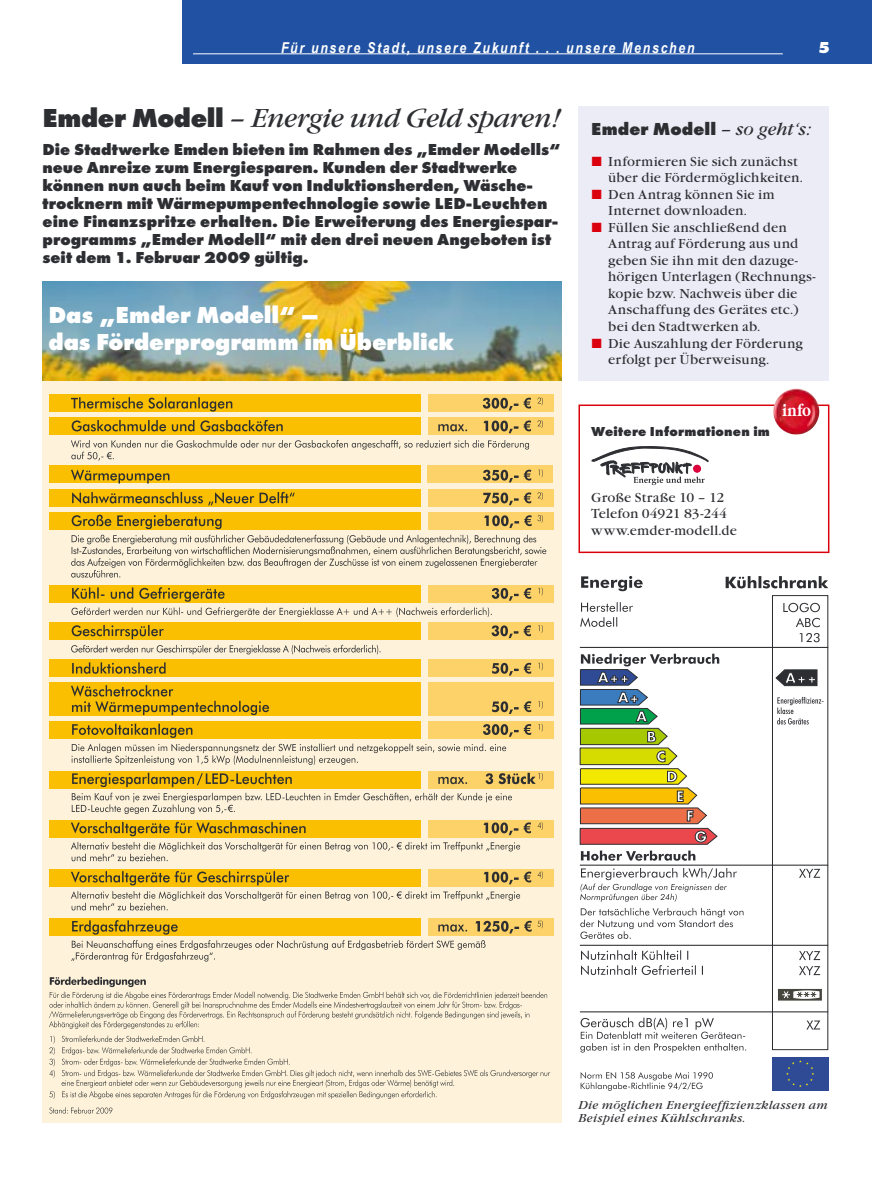
<style>
.page{position:relative;width:872px;height:1191px;background:#fff}
.page>*{position:absolute;margin:0;border:0;box-sizing:border-box;transform-origin:0 0}
.K__Üb_klein_18_18_GaNk{font:italic 27px "Garamond Nova";letter-spacing:-.02em;color:#2d2e32}
.K__Üb_klein_18_18_GaNk-2{font:800 24px "Function X";letter-spacing:-.005em;color:#fff}
.B__ZwÜ_FuX_11_11{font:800 18px "Function X";letter-spacing:.005em;color:#2d2e32}
.A__Grund_GaN_9_11{font:700 16.8px "Garamond Nova";color:#fff;scale:.8 1}
.F__Vorspann_11_12_GaNk{font:800 16.5px/18px "Function X";color:#2d2e32}
.D__Seitenzahl_11_11_FuX{font:800 16.5px "Function X";color:#fff}
.t1{font:italic 700 15px "Arial Narrow";letter-spacing:.115em;color:#fff}
.A__Grund_GaN_9_11-2{font:13.5px/16.5px "Garamond Nova";letter-spacing:.01em;color:#2d2e32}
.A__Grund_GaN_9_11-3{font:800 13.5px "Function X";letter-spacing:.02em;color:#2d2e32}
.G__BildU_8_9_GaNk{font:italic 12px/13.5px "Garamond Nova";letter-spacing:.03em;color:#2d2e32}
.s1{font-family:"Function X";font-weight:800;font-style:normal}
.s2{font-family:"Garamond Nova";font-weight:400;font-style:italic}
</style>
<div class="page">
<div style="left:578px;top:106px;width:251px;height:274px;background:#ececf6"></div>
<div style="left:182px;top:0;width:690px;height:64px;background:#2051a2"></div>
<hr style="left:193px;top:53px;width:590px;height:1px;background:#fff">
<div style="left:43px;top:317px;width:518px;height:806px;background:#fef3da"></div>
<div style="left:49px;top:682px;width:372px;height:34px;background:#fabf00"></div>
<div style="left:49px;top:721px;width:372px;height:17px;background:#fabf00"></div>
<div style="left:49px;top:918px;width:372px;height:17px;background:#fabf00"></div>
<div style="left:49px;top:395px;width:372px;height:17px;background:#fabf00"></div>
<div style="left:49px;top:417px;width:372px;height:17px;background:#fabf00"></div>
<div style="left:49px;top:465px;width:372px;height:17px;background:#fabf00"></div>
<div style="left:49px;top:512px;width:372px;height:17px;background:#fabf00"></div>
<div style="left:49px;top:489px;width:372px;height:17px;background:#fabf00"></div>
<div style="left:49px;top:585px;width:372px;height:17px;background:#fabf00"></div>
<div style="left:49px;top:622px;width:372px;height:17px;background:#fabf00"></div>
<div style="left:49px;top:659px;width:372px;height:17px;background:#fabf00"></div>
<div style="left:49px;top:771px;width:372px;height:17px;background:#fabf00"></div>
<div style="left:49px;top:820px;width:372px;height:17px;background:#fabf00"></div>
<div style="left:49px;top:869px;width:372px;height:17px;background:#fabf00"></div>
<div style="left:428px;top:682px;width:126px;height:34px;background:#fcd269"></div>
<div style="left:428px;top:721px;width:126px;height:17px;background:#fcd269"></div>
<div style="left:428px;top:918px;width:126px;height:17px;background:#fcd269"></div>
<div style="left:428px;top:395px;width:126px;height:17px;background:#fcd269"></div>
<div style="left:428px;top:417px;width:126px;height:17px;background:#fcd269"></div>
<div style="left:427px;top:465px;width:126px;height:17px;background:#fcd269"></div>
<div style="left:428px;top:512px;width:126px;height:17px;background:#fcd269"></div>
<div style="left:428px;top:489px;width:126px;height:17px;background:#fcd269"></div>
<div style="left:428px;top:585px;width:126px;height:17px;background:#fcd269"></div>
<div style="left:428px;top:622px;width:126px;height:17px;background:#fcd269"></div>
<div style="left:428px;top:659px;width:126px;height:17px;background:#fcd269"></div>
<div style="left:428px;top:771px;width:126px;height:17px;background:#fcd269"></div>
<div style="left:428px;top:820px;width:126px;height:17px;background:#fcd269"></div>
<div style="left:428px;top:869px;width:126px;height:17px;background:#fcd269"></div>
<img style="left:43px;top:281px;width:518px;height:99px">
<svg style="left:49px;top:976px;width:498px;height:53px"></svg>
<svg style="left:49px;top:1035px;width:501px;height:64px"></svg>
<svg style="left:49px;top:1107px;width:63px;height:6px"></svg>
<svg style="left:71px;top:397px;width:472px;height:14px"></svg>
<svg style="left:72px;top:420px;width:471px;height:13px"></svg>
<svg style="left:71px;top:440px;width:458px;height:21px"></svg>
<svg style="left:71px;top:469px;width:472px;height:14px"></svg>
<svg style="left:72px;top:492px;width:471px;height:13px"></svg>
<svg style="left:72px;top:515px;width:471px;height:14px"></svg>
<svg style="left:71px;top:535px;width:475px;height:42px"></svg>
<svg style="left:71px;top:587px;width:472px;height:30px"></svg>
<svg style="left:72px;top:625px;width:471px;height:14px"></svg>
<svg style="left:71px;top:645px;width:309px;height:9px"></svg>
<svg style="left:72px;top:662px;width:471px;height:13px"></svg>
<svg style="left:71px;top:685px;width:472px;height:30px"></svg>
<svg style="left:72px;top:723px;width:471px;height:42px"></svg>
<svg style="left:72px;top:773px;width:471px;height:41px"></svg>
<svg style="left:71px;top:822px;width:472px;height:14px"></svg>
<svg style="left:71px;top:842px;width:449px;height:19px"></svg>
<svg style="left:71px;top:871px;width:472px;height:14px"></svg>
<svg style="left:71px;top:891px;width:449px;height:19px"></svg>
<svg style="left:72px;top:920px;width:471px;height:14px"></svg>
<svg style="left:71px;top:940px;width:414px;height:21px"></svg>
<div style="left:772px;top:595px;width:56px;height:455px;border:1px solid #2d2e32"></div>
<svg style="left:778px;top:989px;width:43px;height:11px"></svg>
<svg style="left:782px;top:990px;width:37px;height:9px"></svg>
<hr style="left:580px;top:647px;width:248px;height:1px;background:#2d2e32">
<hr style="left:580px;top:865px;width:248px;height:1px;background:#2d2e32">
<hr style="left:580px;top:945px;width:248px;height:1px;background:#2d2e32">
<hr style="left:580px;top:1011px;width:248px;height:1px;background:#2d2e32">
<div style="left:772px;top:1057px;width:56px;height:33px;background:#2f4b95"></div>
<svg style="left:786px;top:1060px;width:28px;height:27px"></svg>
<svg style="left:580px;top:1072px;width:133px;height:18px"></svg>
<svg style="left:777px;top:697px;width:46px;height:27px"></svg>
<svg style="left:725px;top:576px;width:103px;height:12px"></svg>
<svg style="left:806px;top:1020px;width:14px;height:9px"></svg>
<svg style="left:580px;top:1017px;width:166px;height:35px"></svg>
<svg style="left:799px;top:951px;width:21px;height:9px"></svg>
<svg style="left:799px;top:966px;width:21px;height:9px"></svg>
<svg style="left:581px;top:950px;width:122px;height:25px"></svg>
<svg style="left:580px;top:868px;width:157px;height:33px"></svg>
<svg style="left:580px;top:908px;width:163px;height:31px"></svg>
<svg style="left:799px;top:869px;width:21px;height:8px"></svg>
<svg style="left:783px;top:603px;width:37px;height:24px"></svg>
<svg style="left:799px;top:633px;width:20px;height:9px"></svg>
<svg style="left:580px;top:602px;width:53px;height:25px"></svg>
<svg style="left:581px;top:576px;width:61px;height:15px"></svg>
<svg style="left:775px;top:669px;width:42px;height:17px"></svg>
<svg style="left:579px;top:653px;width:140px;height:207px"></svg>
<div style="left:578px;top:404px;width:251px;height:149px;border:2px solid #db000e"></div>
<img style="left:773px;top:392px;width:11px;height:35px">
<svg style="left:592px;top:446px;width:116px;height:40px"></svg>
<p class="t1" style="left:281px;top:37px;width:415px">Für unsere Stadt, unsere Zukunft . . . unsere Menschen</p>
<p class="D__Seitenzahl_11_11_FuX" style="left:818px;top:38px;width:13px">5</p>
<p class="K__Üb_klein_18_18_GaNk" style="left:43px;top:102px;width:519px"><span class="s1">Emder Modell</span> – Energie und Geld sparen!</p>
<p class="F__Vorspann_11_12_GaNk" style="left:43px;top:140px;width:519px">Die Stadtwerke Emden bieten im Rahmen des „Emder Modells“ neue Anreize zum Energiesparen. Kunden der Stadtwerke können nun auch beim Kauf von Induktionsherden, Wäsche&shy;trocknern mit Wärmepumpentechnologie sowie LED-Leuchten eine Finanzspritze erhalten. Die Erweiterung des Energiespar&shy;programms „Emder Modell“ mit den drei neuen Angeboten ist seit dem 1. Februar 2009 gültig.</p>
<p class="K__Üb_klein_18_18_GaNk-2" style="left:49px;top:300px;width:271px">Das „Emder Modell“ –</p>
<p class="K__Üb_klein_18_18_GaNk-2" style="left:49px;top:327px;width:407px">das Förderprogramm im Überblick</p>
<p class="B__ZwÜ_FuX_11_11" style="left:591px;top:118px;width:221px">Emder Modell <span class="s2">– so geht‘s:</span></p>
<p class="A__Grund_GaN_9_11-2" style="left:608px;top:153px;width:196px">Informieren Sie sich zunächst über die Fördermöglichkeiten.</p>
<p class="A__Grund_GaN_9_11-2" style="left:608px;top:186px;width:168px">Den Antrag können Sie im<br>Internet downloaden.</p>
<p class="A__Grund_GaN_9_11-2" style="left:608px;top:219px;width:209px">Füllen Sie anschließend den<br>Antrag auf Förderung aus und geben Sie ihn mit den dazuge&shy;hörigen Unterlagen (Rechnungs&shy;kopie bzw. Nachweis über die<br>Anschaffung des Gerätes etc.) bei den Stadtwerken ab.</p>
<p class="A__Grund_GaN_9_11-2" style="left:608px;top:335px;width:196px">Die Auszahlung der Förderung erfolgt per Überweisung.</p>
<p class="A__Grund_GaN_9_11-3" style="left:591px;top:423px;width:180px">Weitere Informationen im</p>
<p class="A__Grund_GaN_9_11" style="left:782px;top:401px;width:38px">info</p>
<p class="A__Grund_GaN_9_11-2" style="left:591px;top:489px;width:135px">Große Straße 10 – 12</p>
<p class="A__Grund_GaN_9_11-2" style="left:591px;top:506px;width:137px">Telefon 04921 83-244</p>
<p class="A__Grund_GaN_9_11-2" style="left:591px;top:522px;width:147px">www.emder-modell.de</p>
<p class="G__BildU_8_9_GaNk" style="left:578px;top:1098px;width:251px">Die möglichen Energieeffizienzklassen am<br>Beispiel eines Kühlschranks.</p>
</div>
